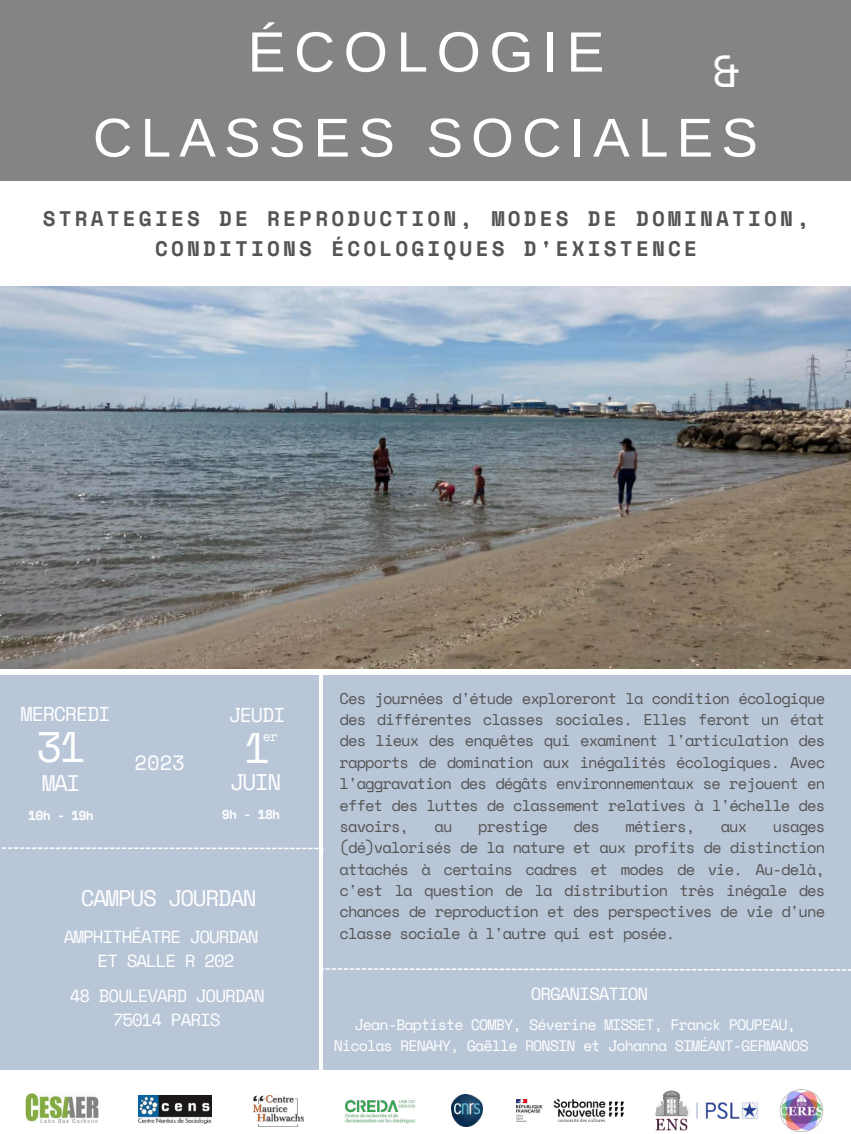
<style>
.page{position:relative;width:851px;height:1134px;background:#fff}
.page>*{position:absolute;margin:0;border:0;box-sizing:border-box;transform-origin:0 0}
.t1{font:56.85px "Arimo";letter-spacing:.15em;color:#fff}
.t2{font:54.75px "Arimo";letter-spacing:.15em;color:#fff}
.t3{font:45px "Space Mono";color:#fff}
.t4{font:42.5px "Space Mono";color:#fff}
.t5{font:22.5px "Space Mono";letter-spacing:-.06em;color:#fff}
.t6{font:700 21px/29.2px "Space Mono";letter-spacing:.15em;color:#545454;text-align:center}
.t7{font:20.5px "Space Mono";color:#fff}
.t8{font:20px "Space Mono";letter-spacing:-.06em;color:#fff}
.t9{font:17.5px/24.4px "Space Mono";letter-spacing:-.06em;color:#fff;text-align:center}
.t10{font:15.5px/21.4px "Space Mono";letter-spacing:-.06em;color:#545454;text-align:justify}
.t11{font:15px/21px "Space Mono";letter-spacing:-.06em;color:#fff;text-align:center}
.t12{font:13.3px "Space Mono";color:#fff}
.t13{font:700 13px "Space Mono";letter-spacing:-.06em;color:#fff}
</style>
<div class="page">
<div style="left:323px;top:676px;width:527px;height:394px;background:#b9c6d8"></div>
<img style="left:517px;top:1099px;width:106px;height:23px">
<div style="left:0;top:676px;width:318px;height:394px;background:#b9c6d8"></div>
<svg style="left:2px;top:847px;width:317px;height:2px"></svg>
<img style="left:345px;top:1100px;width:70px;height:24px">
<img style="left:451px;top:1095px;width:31px;height:31px">
<img style="left:654px;top:1090px;width:104px;height:41px">
<img style="left:253px;top:1095px;width:51px;height:32px">
<img style="left:25px;top:1094px;width:74px;height:29px">
<img style="left:779px;top:1089px;width:44px;height:43px">
<img style="left:138px;top:1095px;width:73px;height:28px">
<img style="left:0;top:287px;width:850px;height:381px">
<svg style="left:323px;top:968px;width:527px;height:3px"></svg>
<div style="left:0;top:0;width:850px;height:180px;background:#858485"></div>
<h1 class="t1" style="left:247px;top:20px;width:358px">ÉCOLOGIE</h1>
<h3 class="t3" style="left:712px;top:37px;width:29px">&amp;</h3>
<h2 class="t2" style="left:93px;top:107px;width:666px">CLASSES SOCIALES</h2>
<h3 class="t6" style="left:43px;top:204px;width:767px">STRATEGIES DE REPRODUCTION, MODES DE DOMINATION,<br>CONDITIONS ÉCOLOGIQUES D'EXISTENCE</h3>
<p class="t8" style="left:21px;top:699px;width:91px">MERCREDI</p>
<h3 class="t4" style="left:36px;top:715px;width:51px">31</h3>
<h3 class="t5" style="left:42px;top:766px;width:40px">MAI</h3>
<p class="t13" style="left:28px;top:806px;width:67px">10h - 19h</p>
<h3 class="t7" style="left:134px;top:747px;width:52px">2023</h3>
<p class="t8" style="left:229px;top:700px;width:58px">JEUDI</p>
<h3 class="t4" style="left:244px;top:716px;width:28px">1</h3>
<p class="t12" style="left:263px;top:726px;width:17px">er</p>
<h3 class="t5" style="left:230px;top:765px;width:53px">JUIN</h3>
<p class="t13" style="left:222px;top:805px;width:60px">9h - 18h</p>
<h3 class="t5" style="left:81px;top:881px;width:177px">CAMPUS JOURDAN</h3>
<p class="t9" style="left:64px;top:924px;width:196px">AMPHITHÉATRE JOURDAN<br>ET SALLE R 202</p>
<p class="t9" style="left:70px;top:983px;width:196px;line-height:24.1px">48 BOULEVARD JOURDAN<br>75014 PARIS</p>
<p class="t10" style="left:339px;top:687px;width:487px">Ces journées d'étude exploreront la condition écologique des différentes classes sociales. Elles feront un état des lieux des enquêtes qui examinent l'articulation des rapports de domination aux inégalités écologiques. Avec l'aggravation des dégâts environnementaux se rejouent en effet des luttes de classement relatives à l'échelle des savoirs,</p>
<p class="t10" style="left:434px;top:815px;width:20px">au</p>
<p class="t10" style="left:478px;top:815px;width:71px">prestige</p>
<p class="t10" style="left:573px;top:815px;width:28px">des</p>
<p class="t10" style="left:625px;top:815px;width:71px">métiers,</p>
<p class="t10" style="left:720px;top:815px;width:28px">aux</p>
<p class="t10" style="left:339px;top:815px;width:487px;text-indent:433px">usages (dé)valorisés de la nature et aux profits de distinction attachés à certains cadres et modes de vie. Au-delà, c'est la question de la distribution très inégale des chances de reproduction et des perspectives de vie d'une classe sociale à l'autre qui est posée.</p>
<p class="t9" style="left:530px;top:981px;width:119px">ORGANISATION</p>
<p class="t11" style="left:334px;top:1014px;width:476px">Jean-Baptiste COMBY, Séverine MISSET, Franck POUPEAU,<br>Nicolas RENAHY, Gaëlle RONSIN et Johanna SIMÉANT-GERMANOS</p>
</div>
